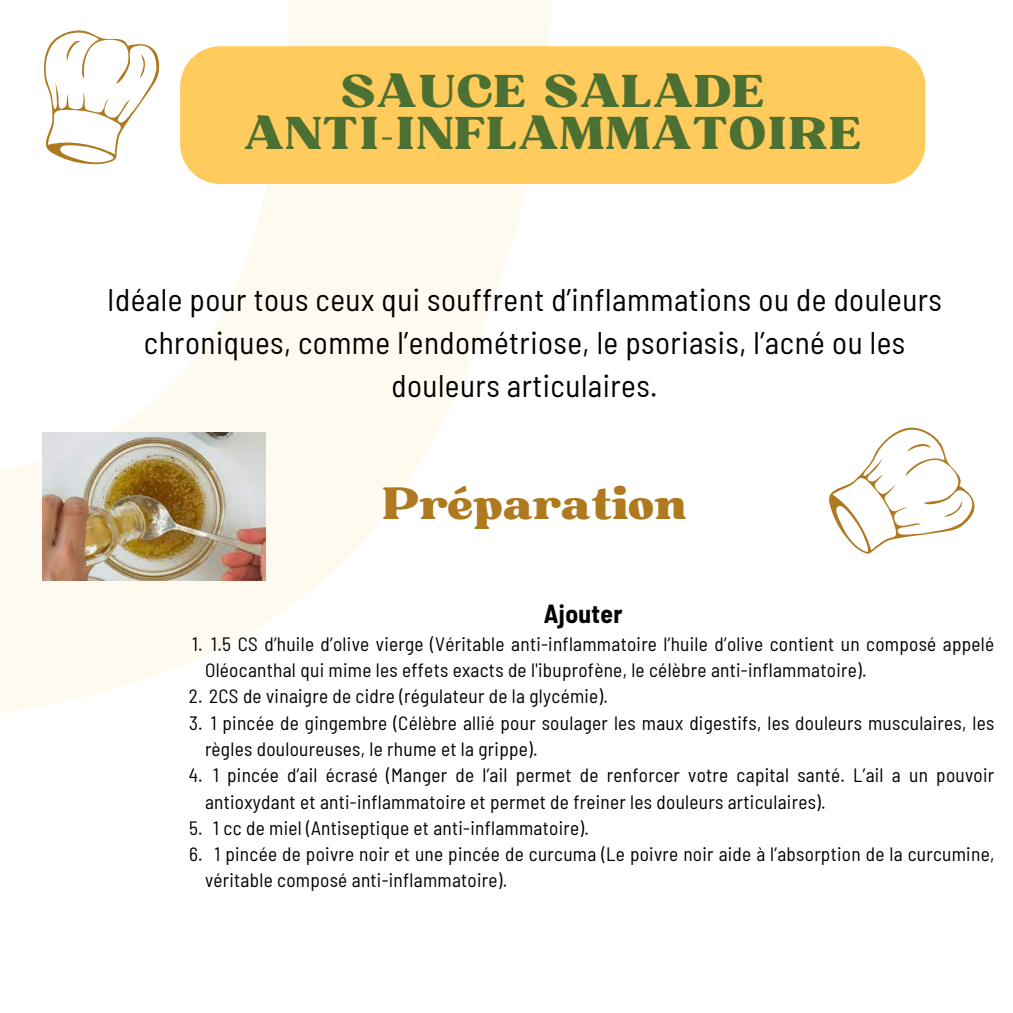
<style>
.page{position:relative;width:1013px;height:1013px;background:#fff}
.page>*{position:absolute;margin:0;border:0;box-sizing:border-box;transform-origin:0 0}
.t1{font:44.38px "Bugaki";letter-spacing:.02em;color:#4c7031}
.t2{font:43.75px "Bugaki";color:#af7a1f}
.t3{font:semi-condensed 31.25px/43.1px "Barlow";letter-spacing:.015em;color:#000;text-align:center}
.t4{font:700 semi-condensed 25.5px "Barlow";letter-spacing:.015em;color:#000}
.t5{font:semi-condensed 19.25px/26.2px "Barlow";letter-spacing:.015em;color:#000}
</style>
<div class="page">
<svg style="left:0;top:0;width:552px;height:713px"></svg>
<div style="left:180px;top:46px;width:745px;height:138px;background:#ffcb5c"></div>
<svg style="left:43px;top:28px;width:117px;height:137px"></svg>
<svg style="left:829px;top:427px;width:146px;height:127px"></svg>
<img style="left:42px;top:432px;width:224px;height:148px">
<p class="t1" style="left:341px;top:64px;width:426px">SAUCE SALADE</p>
<p class="t1" style="left:244px;top:106px;width:619px">ANTI-INFLAMMATOIRE</p>
<p class="t3" style="left:107px;top:277px;width:836px">Idéale pour tous ceux qui souffrent d’inflammations ou de douleurs chroniques, comme l’endométriose, le psoriasis, l’acné ou les douleurs articulaires.</p>
<p class="t2" style="left:382px;top:476px;width:305px">Préparation</p>
<p class="t4" style="left:544px;top:597px;width:80px">Ajouter</p>
<p class="t5" style="left:205px;top:630px;width:790px;text-indent:-13px">1. 1.5 CS d’huile d’olive vierge (Véritable anti-inflammatoire l’huile d’olive contient un composé appelé<br>Oléocanthal qui mime les effets exacts de l'ibuprofène, le célèbre anti-inflammatoire).</p>
<p class="t5" style="left:189px;top:682px;width:420px">2. 2CS de vinaigre de cidre (régulateur de la glycémie).</p>
<p class="t5" style="left:205px;top:709px;width:790px;text-indent:-16px">3. 1 pincée de gingembre (Célèbre allié pour soulager les maux digestifs, les douleurs musculaires, les règles douloureuses, le rhume et la grippe).</p>
<p class="t5" style="left:205px;top:761px;width:790px;text-indent:8px">1 pincée d’ail écrasé (Manger de l’ail permet de renforcer votre capital santé. L’ail a un pouvoir antioxydant et anti-inflammatoire et permet de freiner les douleurs articulaires).</p>
<p class="t5" style="left:189px;top:761px;width:16px">4.</p>
<p class="t5" style="left:189px;top:814px;width:401px">5. 1 cc de miel (Antiseptique et anti-inflammatoire).</p>
<p class="t5" style="left:205px;top:840px;width:790px;text-indent:10px">1 pincée de poivre noir et une pincée de curcuma (Le poivre noir aide à l’absorption de la curcumine, véritable composé anti-inflammatoire).</p>
<p class="t5" style="left:189px;top:840px;width:15px">6.</p>
</div>
